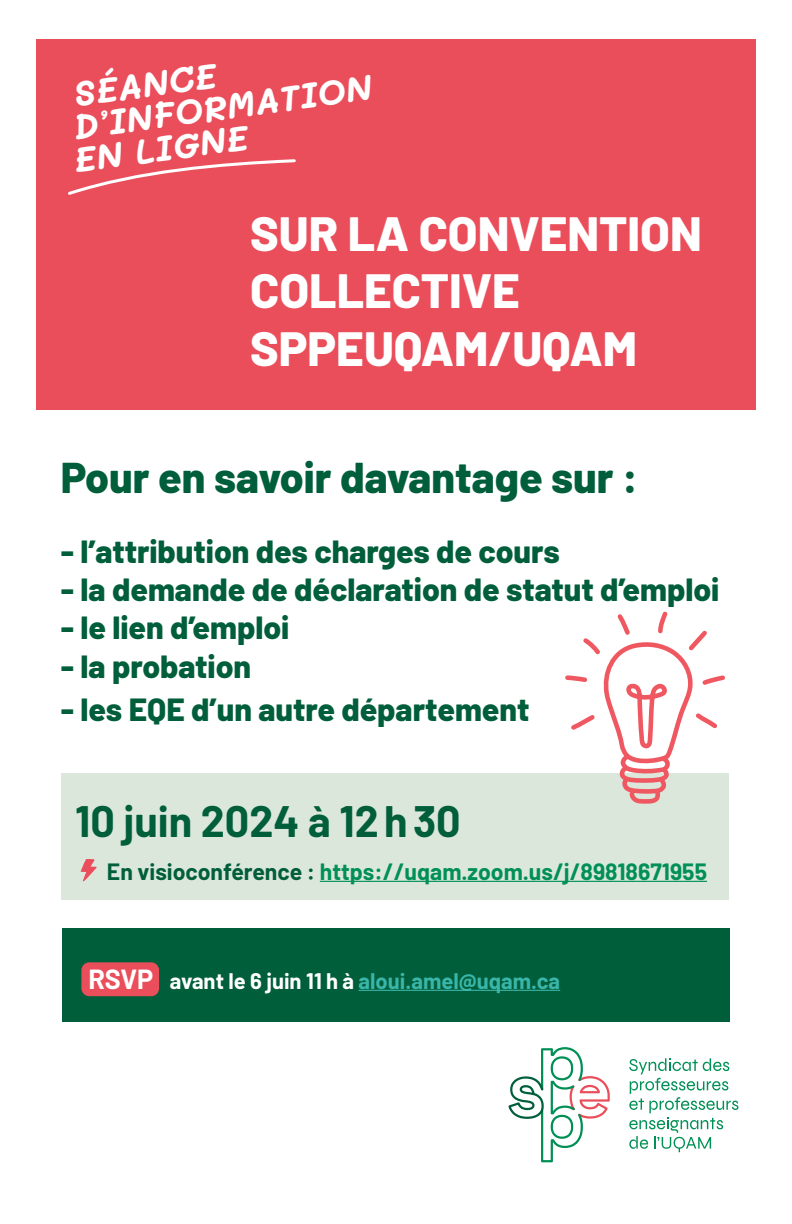
<style>
.page{position:relative;width:792px;height:1224px;background:#fff}
.page>*{position:absolute;margin:0;border:0;box-sizing:border-box;transform-origin:0 0}
.t1{font:800 48px/57.6px "Barlow";color:#fff}
.t2{font:800 43px "Barlow";color:#005e3a}
.t3{font:700 43px "Barlow";color:#005e3a}
.t4{font:italic 700 35px/32.8px "Mali";color:#fff}
.t5{font:800 32px "Barlow";color:#005e3a}
.t6{font:700 23px "Barlow";color:#009055}
.t7{font:700 22px "Barlow";color:#39b6a9}
.s1{color:#005e3a}
.s2{font-size:27px;color:#fff}
.s3{color:#fff}
</style>
<div class="page">
<div style="left:61px;top:774px;width:668px;height:126px;background:#dce7dc"></div>
<hr style="left:320px;top:881px;width:387px;height:1px;background:#009055">
<div style="left:62px;top:928px;width:668px;height:94px;background:#005e3a"></div>
<hr style="left:359px;top:990px;width:201px;height:1px;background:#39b6a9">
<div style="left:81px;top:962px;width:78px;height:34px;background:#ea4e5b;border-radius:8px"></div>
<div style="left:36px;top:39px;width:720px;height:370px;background:#ea4e5b"></div>
<svg style="left:68px;top:159px;width:228px;height:36px"></svg>
<svg style="left:81px;top:859px;width:16px;height:22px"></svg>
<svg style="left:629px;top:1058px;width:109px;height:94px"></svg>
<svg style="left:508px;top:1047px;width:102px;height:115px"></svg>
<svg style="left:563px;top:611px;width:165px;height:193px"></svg>
<p class="t4" style="left:62px;top:80px;width:307px;rotate:-8deg">SÉANCE<br>D’INFORMATION<br>EN LIGNE</p>
<h1 class="t1" style="left:250px;top:201px;width:453px">SUR LA CONVENTION<br>COLLECTIVE<br>SPPEUQAM/UQAM</h1>
<h2 class="t2" style="left:61px;top:445px;width:579px">Pour en savoir davantage sur :</h2>
<p class="t5" style="left:61px;top:527px;width:500px">- l’attribution des charges de cours</p>
<p class="t5" style="left:61px;top:566px;width:660px">- la demande de déclaration de statut d’emploi</p>
<p class="t5" style="left:61px;top:604px;width:230px">- le lien d’emploi</p>
<p class="t5" style="left:61px;top:643px;width:192px">- la probation</p>
<p class="t5" style="left:61px;top:686px;width:470px">- les EQE d’un autre département</p>
<h2 class="t3" style="left:75px;top:789px;width:387px">10 juin 2024 à 12h30</h2>
<p class="t6" style="left:107px;top:854px;width:602px"><span class="s1">En visioconférence :</span> https://uqam.zoom.us/j/89818671955</p>
<p class="t7" style="left:88px;top:964px;width:473px"><span class="s2">RSVP</span> <span class="s3">avant le 6 juin 11 h à</span> aloui.amel@uqam.ca</p>
</div>
